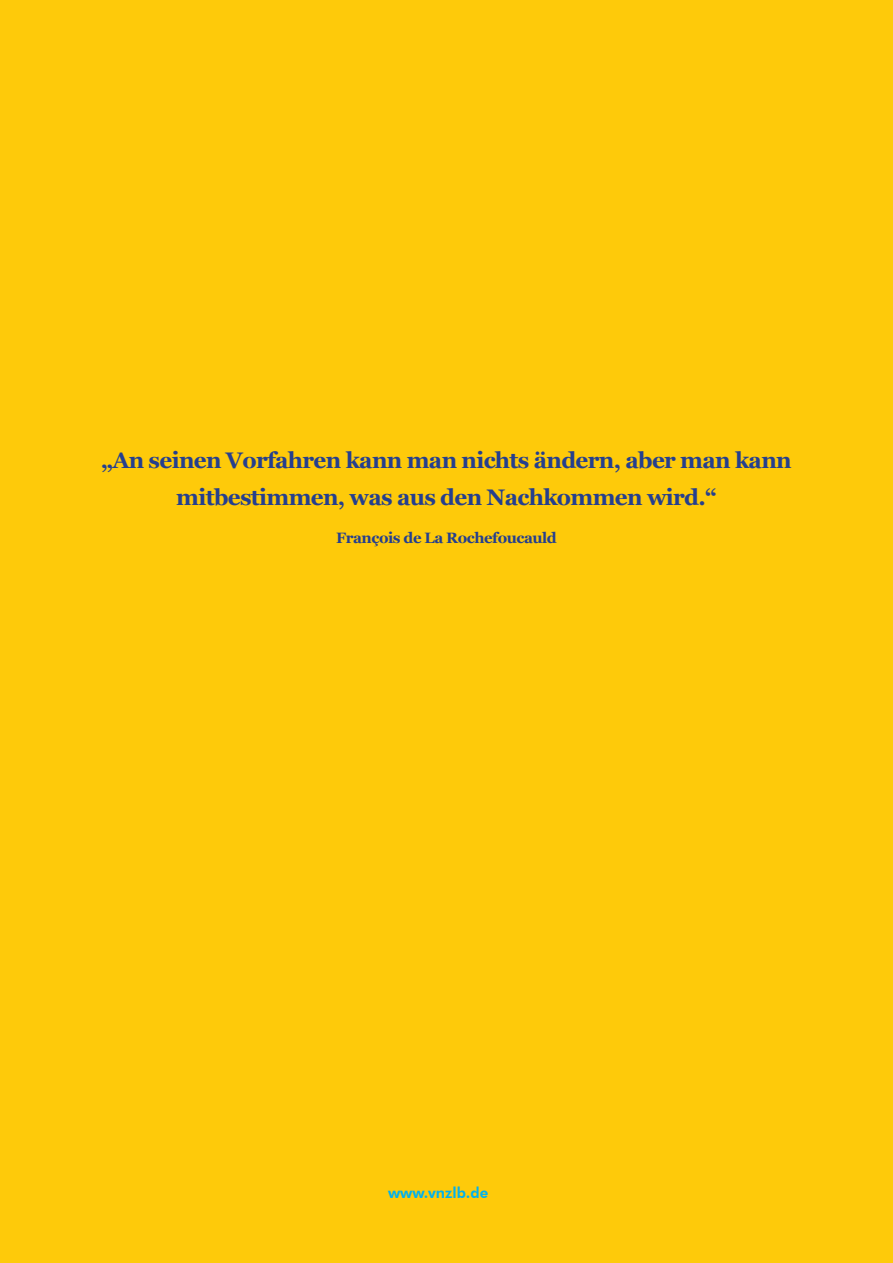
<style>
.page{position:relative;width:893px;height:1263px;background:#feca0a}
.page>*{position:absolute;margin:0;border:0;box-sizing:border-box;transform-origin:0 0}
.t1{font:700 22.5px/37.5px "Georgia";letter-spacing:-.03em;color:#253f8e;text-align:center}
.t2{font:700 15px "Georgia";letter-spacing:-.03em;color:#253f8e}
.t3{font:800 15px "Futura BT";color:#00b1ef}
</style>
<div class="page">
<p class="t1" style="left:101px;top:440px;width:692px">„An seinen Vorfahren kann man nichts ändern, aber man kann mitbestimmen, was aus den Nachkommen wird.“</p>
<p class="t2" style="left:336px;top:526px;width:222px">François de La Rochefoucauld</p>
<p class="t3" style="left:388px;top:1183px;width:102px">www.vnzlb.de</p>
</div>
